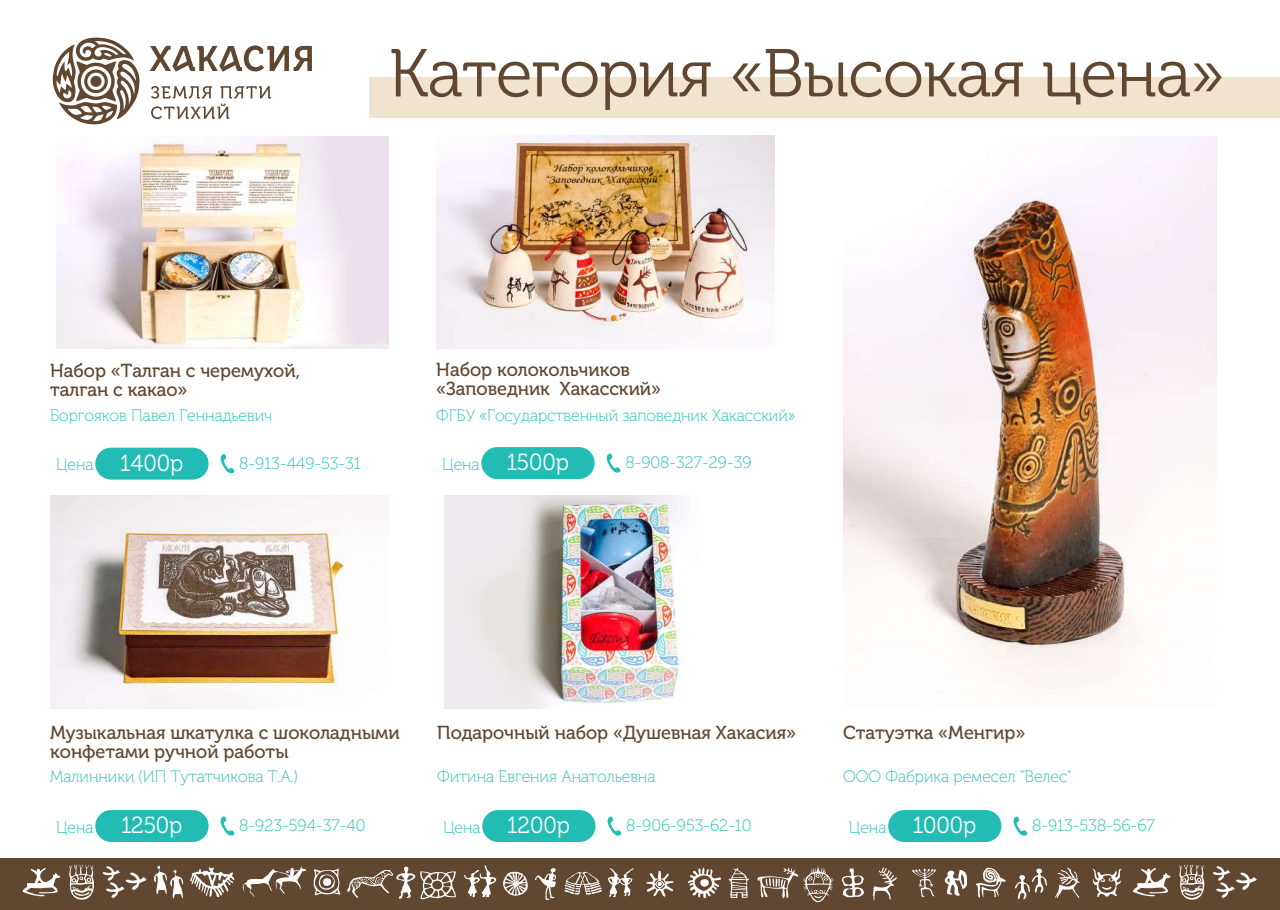
<style>
.page{position:relative;width:1280px;height:910px;background:#fff}
.page>*{position:absolute;margin:0;border:0;box-sizing:border-box;transform-origin:0 0}
.t1{font:67.5px "Museo Cyrillic 300";letter-spacing:-.01em;color:#614630}
.t2{font:23.25px "Museo Cyrillic 300";color:#fff}
.t3{font:18.75px/18.9px "Museo Cyrillic 500";color:#614630}
.t4{font:16.5px "Museo Cyrillic 100";color:#22bcb5}
</style>
<div class="page">
<div style="left:481px;top:447px;width:114px;height:32px;background:#22bcb5;border-radius:16px"></div>
<svg style="left:606px;top:453px;width:15px;height:20px"></svg>
<img style="left:436px;top:136px;width:339px;height:212px">
<svg style="left:53px;top:38px;width:87px;height:86px"></svg>
<svg style="left:151px;top:86px;width:120px;height:33px"></svg>
<svg style="left:150px;top:45px;width:162px;height:27px"></svg>
<div style="left:0;top:859px;width:1280px;height:51px;background:#614630"></div>
<div style="left:369px;top:77px;width:910px;height:41px;background:#f0e4cf"></div>
<img style="left:843px;top:136px;width:373px;height:556px">
<svg style="left:313px;top:869px;width:28px;height:26px"></svg>
<svg style="left:347px;top:867px;width:109px;height:32px"></svg>
<svg style="left:242px;top:866px;width:64px;height:31px"></svg>
<svg style="left:69px;top:864px;width:25px;height:36px"></svg>
<svg style="left:23px;top:868px;width:37px;height:28px"></svg>
<svg style="left:154px;top:865px;width:80px;height:34px"></svg>
<svg style="left:102px;top:866px;width:45px;height:32px"></svg>
<svg style="left:841px;top:868px;width:23px;height:29px"></svg>
<svg style="left:688px;top:867px;width:34px;height:32px"></svg>
<svg style="left:873px;top:867px;width:24px;height:33px"></svg>
<svg style="left:728px;top:868px;width:21px;height:30px"></svg>
<svg style="left:757px;top:866px;width:77px;height:36px"></svg>
<svg style="left:1055px;top:868px;width:24px;height:30px"></svg>
<svg style="left:975px;top:868px;width:31px;height:30px"></svg>
<svg style="left:1092px;top:868px;width:30px;height:29px"></svg>
<svg style="left:912px;top:869px;width:24px;height:28px"></svg>
<svg style="left:944px;top:870px;width:23px;height:26px"></svg>
<svg style="left:1014px;top:868px;width:33px;height:32px"></svg>
<svg style="left:503px;top:872px;width:25px;height:24px"></svg>
<svg style="left:535px;top:868px;width:21px;height:32px"></svg>
<svg style="left:464px;top:865px;width:32px;height:32px"></svg>
<svg style="left:608px;top:868px;width:26px;height:29px"></svg>
<svg style="left:564px;top:872px;width:38px;height:23px"></svg>
<svg style="left:646px;top:870px;width:28px;height:27px"></svg>
<svg style="left:1179px;top:864px;width:26px;height:36px"></svg>
<svg style="left:1133px;top:868px;width:38px;height:28px"></svg>
<svg style="left:1213px;top:866px;width:44px;height:32px"></svg>
<div style="left:95px;top:448px;width:114px;height:32px;background:#22bcb5;border-radius:16px"></div>
<svg style="left:220px;top:454px;width:15px;height:19px"></svg>
<div style="left:95px;top:810px;width:114px;height:32px;background:#22bcb5;border-radius:16px"></div>
<svg style="left:220px;top:816px;width:15px;height:20px"></svg>
<div style="left:482px;top:810px;width:113px;height:32px;background:#22bcb5;border-radius:16px"></div>
<svg style="left:607px;top:816px;width:15px;height:20px"></svg>
<div style="left:888px;top:810px;width:113px;height:32px;background:#22bcb5;border-radius:16px"></div>
<svg style="left:1013px;top:816px;width:15px;height:20px"></svg>
<img style="left:50px;top:496px;width:339px;height:212px">
<img style="left:444px;top:496px;width:239px;height:212px">
<img style="left:57px;top:136px;width:332px;height:213px">
<h1 class="t1" style="left:389px;top:37px;width:837px">Категория «Высокая цена»</h1>
<p class="t3" style="left:50px;top:361px;width:252px">Набор «Талган с черемухой, талган с какао»</p>
<p class="t3" style="left:436px;top:361px;width:227px">Набор колокольчиков «Заповедник Хакасский»</p>
<p class="t4" style="left:50px;top:407px;width:224px">Боргояков Павел Геннадьевич</p>
<p class="t4" style="left:436px;top:406px;width:361px">ФГБУ «Государственный заповедник Хакасский»</p>
<p class="t4" style="left:56px;top:456px;width:39px">Цена</p>
<h2 class="t2" style="left:121px;top:450px;width:64px">1400р</h2>
<p class="t4" style="left:239px;top:454px;width:123px">8-913-449-53-31</p>
<p class="t4" style="left:442px;top:455px;width:39px">Цена</p>
<h2 class="t2" style="left:507px;top:450px;width:63px">1500р</h2>
<p class="t4" style="left:625px;top:453px;width:128px">8-908-327-29-39</p>
<p class="t3" style="left:50px;top:724px;width:351px">Музыкальная шкатулка с шоколадными конфетами ручной работы</p>
<p class="t4" style="left:50px;top:767px;width:249px">Малинники (ИП Тутатчикова Т.А.)</p>
<p class="t3" style="left:437px;top:724px;width:361px">Подарочный набор «Душевная Хакасия»</p>
<p class="t4" style="left:437px;top:767px;width:220px">Фитина Евгения Анатольевна</p>
<p class="t3" style="left:843px;top:724px;width:184px">Статуэтка «Менгир»</p>
<p class="t4" style="left:843px;top:767px;width:230px">ООО Фабрика ремесел "Велес"</p>
<p class="t4" style="left:56px;top:818px;width:39px">Цена</p>
<h2 class="t2" style="left:121px;top:813px;width:63px">1250р</h2>
<p class="t4" style="left:239px;top:816px;width:128px">8-923-594-37-40</p>
<p class="t4" style="left:443px;top:818px;width:39px">Цена</p>
<h2 class="t2" style="left:508px;top:813px;width:64px">1200р</h2>
<p class="t4" style="left:626px;top:816px;width:127px">8-906-953-62-10</p>
<p class="t4" style="left:849px;top:818px;width:39px">Цена</p>
<h2 class="t2" style="left:913px;top:813px;width:65px">1000р</h2>
<p class="t4" style="left:1032px;top:816px;width:124px">8-913-538-56-67</p>
</div>
